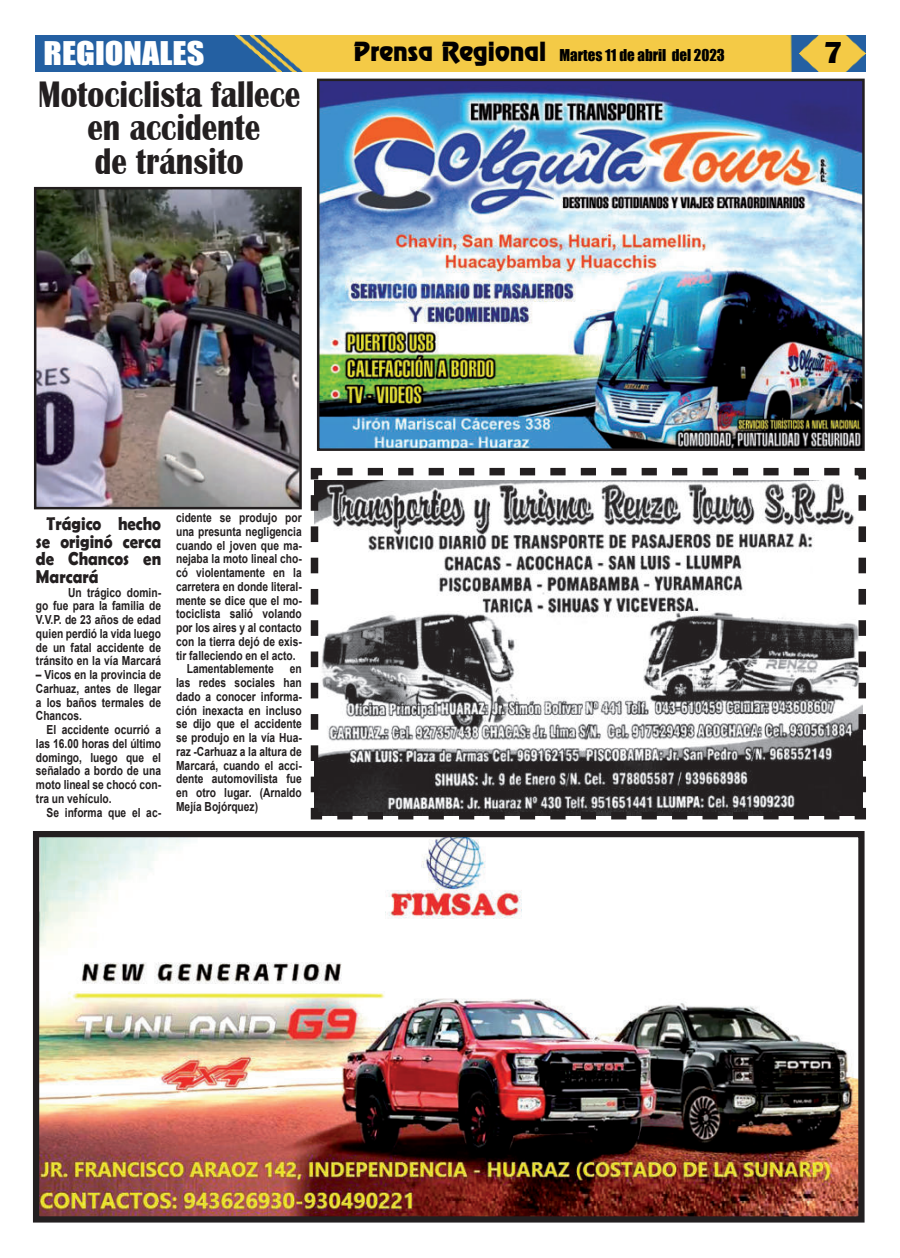
<style>
.page{position:relative;width:900px;height:1258px;background:#fff}
.page>*{position:absolute;margin:0;border:0;box-sizing:border-box;transform-origin:0 0}
.t1{font:700 38px/33.8px "Britannic";color:#231f20;text-align:center;scale:.82 1}
.t2{font:700 31.25px "Britannic";color:#020000}
.t3{font:30px "Impact";color:#fff;scale:1.14 1}
.t4{font:700 18.75px/17.5px "Berlin Sans FB Demi";color:#231f20;text-align:justify;scale:.89 1}
.t5{font:15px "Impact";color:#000}
.t6{font:700 12.5px/13.8px "Arial";color:#231f20;text-align:justify;scale:.82 1}
.s1{font-family:"Renfrew Normal";font-size:23.75px;color:#020000}
</style>
<div class="page">
<img style="left:35px;top:36px;width:831px;height:35px">
<img style="left:40px;top:838px;width:818px;height:377px">
<div style="left:33px;top:831px;width:832px;height:391px;border:6px solid #231f20"></div>
<img style="left:321px;top:83px;width:540px;height:364px">
<div style="left:317px;top:79px;width:548px;height:372px;border:3px solid #231f20"></div>
<img style="left:38px;top:191px;width:260px;height:314px">
<div style="left:34px;top:187px;width:268px;height:322px;border:3px solid #231f20"></div>
<svg style="left:310px;top:467px;width:556px;height:353px"></svg>
<h3 class="t3" style="left:44px;top:39px;width:143px">REGIONALES</h3>
<p class="t5" style="left:353px;top:48px;width:373px"><span class="s1">Prensa Regional</span> Martes 11 de abril del 2023</p>
<h2 class="t2" style="left:824px;top:37px;width:21px">7</h2>
<h1 class="t1" style="left:38px;top:77px;width:321px">Motociclista fallece en accidente<br>de tránsito</h1>
<h3 class="t4" style="left:36px;top:515px;width:142px;text-indent:11px">Trágico hecho se originó cerca de Chancos en Marcará</h3>
<p class="t6" style="left:36px;top:586px;width:154px;text-indent:32px">Un trágico domin&shy;go fue para la familia de V.V.P. de 23 años de edad quien perdió la vida luego de un fatal accidente de tránsito en la vía Marcará</p>
<p class="t6" style="left:36px;top:669px;width:154px">– Vicos en la provincia de Carhuaz, antes de llegar a los baños termales de Chancos.</p>
<p class="t6" style="left:36px;top:724px;width:154px;text-indent:11px">El accidente ocurrió a las 16.00 horas del último domingo, luego que el señalado a bordo de una moto lineal se chocó con&shy;tra un vehículo.</p>
<p class="t6" style="left:47px;top:806px;width:141px">Se informa que el ac-</p>
<p class="t6" style="left:176px;top:512px;width:155px">cidente se produjo por</p>
<p class="t6" style="left:176px;top:526px;width:155px">una presunta negligencia</p>
<p class="t6" style="left:176px;top:539px;width:155px">cuando el joven que ma-</p>
<p class="t6" style="left:176px;top:553px;width:155px">nejaba la moto lineal cho-</p>
<p class="t6" style="left:176px;top:567px;width:155px">có violentamente en la</p>
<p class="t6" style="left:176px;top:581px;width:155px">carretera en donde literal-</p>
<p class="t6" style="left:176px;top:594px;width:155px">mente se dice que el mo-</p>
<p class="t6" style="left:176px;top:608px;width:155px">tociclista salió volando</p>
<p class="t6" style="left:176px;top:622px;width:155px">por los aires y al contacto</p>
<p class="t6" style="left:176px;top:636px;width:155px">con la tierra dejó de exis-</p>
<p class="t6" style="left:176px;top:649px;width:147px">tir falleciendo en el acto.</p>
<p class="t6" style="left:187px;top:663px;width:108px">Lamentablemente</p>
<p class="t6" style="left:176px;top:663px;width:155px;text-indent:114px">en las redes sociales han dado a conocer informa&shy;ción inexacta en incluso se dijo que el accidente se produjo en la vía Hua&shy;raz -Carhuaz a la altura de Marcará, cuando el acci&shy;dente automovilista fue en otro lugar. (Arnaldo Mejía Bojórquez)</p>
</div>
